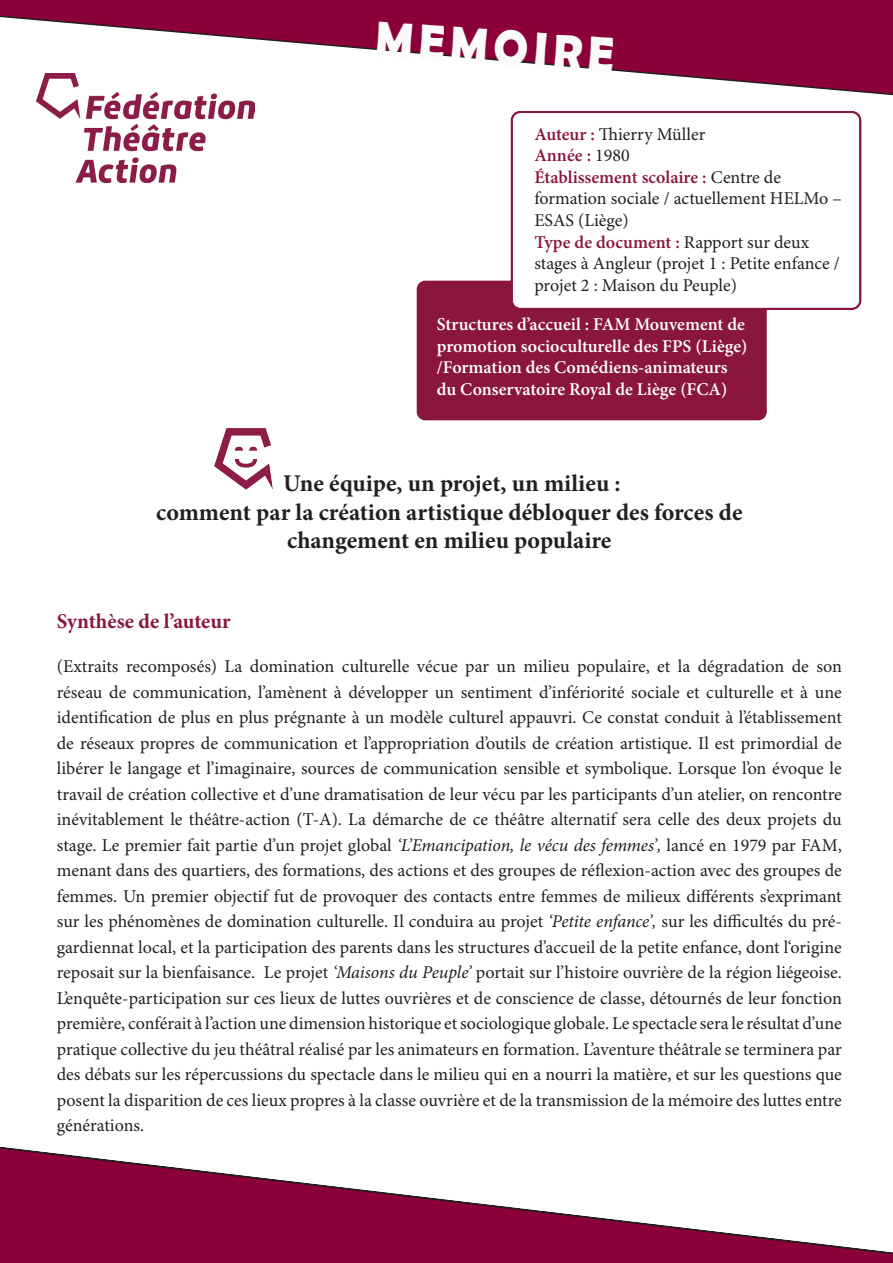
<style>
.page{position:relative;width:893px;height:1263px;background:#fff}
.page>*{position:absolute;margin:0;border:0;box-sizing:border-box;transform-origin:0 0}
.t1{font:700 50.4px "Berlin Sans FB Demi";color:#fafafa;scale:.92 1}
.t2{font:700 24px/28.8px "Minion Pro";color:#231f20;text-align:center}
.t3{font:700 21px "Minion Pro";color:#8a163c}
.t4{font:18px/25.5px "Minion Pro";color:#231f20}
.t5{font:600 18px/21.6px "Minion Pro";color:#fff}
.t6{font:600 18px "Minion Pro";color:#8a163b}
.s1{font-weight:600;color:#8a163b}
.s2{font-weight:400;color:#231f20}
.s3{font-style:italic}
</style>
<div class="page">
<div style="left:417px;top:281px;width:350px;height:139px;background:#8a163b;border-radius:9px"></div>
<svg style="left:0;top:0;width:893px;height:96px"></svg>
<div style="left:512px;top:112px;width:348px;height:197px;background:#fff;border-radius:9px"></div>
<div style="left:512px;top:112px;width:348px;height:197px;border:1px solid #8a163b;border-radius:8px"></div>
<img style="left:214px;top:429px;width:58px;height:60px">
<img style="left:37px;top:73px;width:217px;height:109px">
<svg style="left:0;top:1146px;width:893px;height:117px"></svg>
<p class="t1" style="left:378px;top:10px;width:261px;rotate:4deg">MEMOIRE</p>
<p class="t4" style="left:534px;top:122px;width:172px"><span class="s1">Auteur :</span> Thierry Müller</p>
<p class="t6" style="left:534px;top:143px;width:97px">Année : <span class="s2">1980</span></p>
<p class="t4" style="left:534px;top:167px;width:309px;line-height:21.6px"><span class="s1">Établissement scolaire :</span> Centre de formation sociale / actuellement HELMo –<br>ESAS (Liège)</p>
<p class="t4" style="left:534px;top:232px;width:307px;line-height:21.6px"><span class="s1">Type de document :</span> Rapport sur deux stages à Angleur (projet 1 : Petite enfance / projet 2 : Maison du Peuple)</p>
<p class="t5" style="left:437px;top:313px;width:312px">Structures d’accueil : FAM Mouvement de promotion socioculturelle des FPS (Liège) /Formation des Comédiens-animateurs du Conservatoire Royal de Liège (FCA)</p>
<p class="t2" style="left:283px;top:468px;width:339px">Une équipe, un projet, un milieu :</p>
<p class="t2" style="left:156px;top:497px;width:588px">comment par la création artistique débloquer des forces de changement en milieu populaire</p>
<p class="t3" style="left:57px;top:607px;width:175px">Synthèse de l’auteur</p>
<p class="t4" style="left:57px;top:654px;width:787px;text-align:justify">(Extraits recomposés) La domination culturelle vécue par un milieu populaire, et la dégradation de son réseau de communication, l’amènent à développer un sentiment d’infériorité sociale et culturelle et à une identification de plus en plus prégnante à un modèle culturel appauvri. Ce constat conduit à l’établissement de réseaux propres de communication et l’appropriation d’outils de création artistique. Il est primordial de libérer le langage et l’imaginaire, sources de communication sensible et symbolique. Lorsque l’on évoque le travail de création collective et d’une dramatisation de leur vécu par les participants d’un atelier, on rencontre inévitablement le théâtre-action (T-A). La démarche de ce théâtre alternatif sera celle des deux projets du stage. Le premier fait partie d’un projet global <span class="s3">‘L’Emancipation, le vécu des femmes’,</span> lancé en 1979 par FAM, menant dans des quartiers, des formations, des actions et des groupes de réflexion-action avec des groupes de femmes. Un premier objectif fut de provoquer des contacts entre femmes de milieux différents s’exprimant sur les phénomènes de domination culturelle. Il conduira au projet <span class="s3">‘Petite enfance’,</span> sur les difficultés du pré&shy;gardiennat local, et la participation des parents dans les structures d’accueil de la petite enfance, dont l‘origine reposait sur la bienfaisance. Le projet <span class="s3">‘Maisons du Peuple’</span> portait sur l’histoire ouvrière de la région liégeoise.<br>L’enquête-participation sur ces lieux de luttes ouvrières et de conscience de classe, détournés de leur fonction première, conférait à l’action une dimension historique et sociologique globale. Le spectacle sera le résultat d’une pratique collective du jeu théâtral réalisé par les animateurs en formation. L’aventure théâtrale se terminera par des débats sur les répercussions du spectacle dans le milieu qui en a nourri la matière, et sur les questions que posent la disparition de ces lieux propres à la classe ouvrière et de la transmission de la mémoire des luttes entre générations.</p>
</div>
